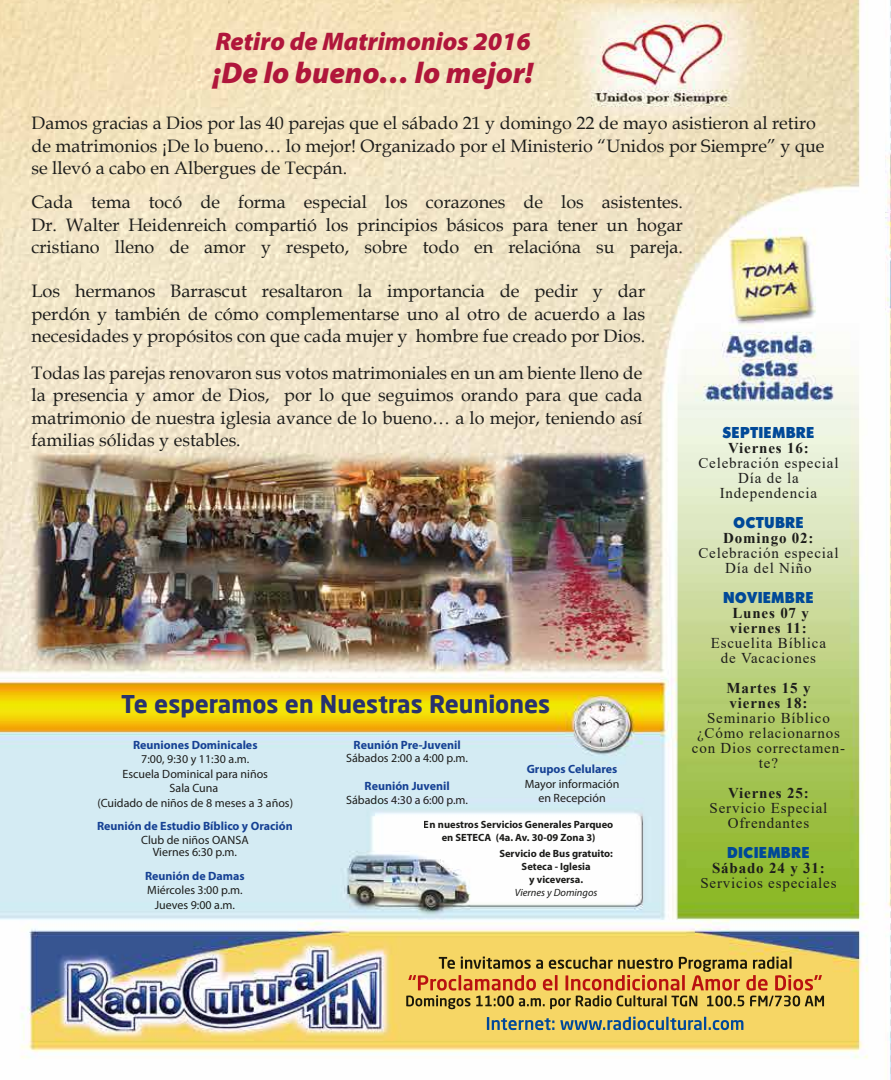
<style>
.page{position:relative;width:891px;height:1080px;background:#fff}
.page>*{position:absolute;margin:0;border:0;box-sizing:border-box;transform-origin:0 0}
.t1{font:italic 900 30px "Myriad Pro";color:#b0163b}
.t2{font:italic 900 25.5px "Myriad Pro";color:#b0163b}
.t3{font:700 24px "Neo Sans Pro";color:#28326e}
.t4{font:18px/22.5px "Book Antiqua";color:#1d1d1b;text-align:justify}
.t5{font:15px/15px "Times New Roman";letter-spacing:.055em;color:#1d1d1b;text-align:center}
.t6{font:700 15px/15px "Times New Roman";letter-spacing:.055em;color:#1d1d1b}
.t7{font:15px "Admisi Display S Si";letter-spacing:.055em;color:#004998}
.t8{font:12px/14.4px "Myriad Pro";color:#1d1d1b;text-align:center}
.t9{font:700 12px "Myriad Pro";color:#164194}
.t10{font:700 10.5px/13px "Myriad Pro";color:#1d1d1b;text-align:center}
.t11{font:italic 10.5px "Myriad Pro";color:#1d1d1b}
</style>
<div class="page">
<img style="left:0;top:0;width:890px;height:1059px">
<svg style="left:406px;top:957px;width:418px;height:52px;background:#cea44e"></svg>
<svg style="left:487px;top:1017px;width:67px;height:13px"></svg>
<svg style="left:560px;top:1017px;width:183px;height:13px;background:#989f78"></svg>
<svg style="left:890px;top:0;width:1px;height:1080px"></svg>
<h2 class="t2" style="left:215px;top:25px;width:317px">Retiro de Matrimonios 2016</h2>
<h1 class="t1" style="left:213px;top:53px;width:322px">¡De lo bueno… lo mejor!</h1>
<p class="t4" style="left:31px;top:112px;width:795px;text-align:left">Damos gracias a Dios por las 40 parejas que el sábado 21 y domingo 22 de mayo asistieron al retiro de matrimonios ¡De lo bueno… lo mejor! Organizado por el Ministerio “Unidos por Siempre” y que se llevó a cabo en Albergues de Tecpán.</p>
<p class="t4" style="left:31px;top:191px;width:653px">Cada tema tocó de forma especial los corazones de los asistentes.<br>Dr. Walter Heidenreich compartió los principios básicos para tener un hogar cristiano lleno de amor y respeto, sobre todo en relacióna su pareja.</p>
<p class="t4" style="left:31px;top:280px;width:615px">Los hermanos Barrascut resaltaron la importancia de pedir y dar perdón y también de cómo complementarse uno al otro de acuerdo a las necesidades y propósitos con que cada mujer y hombre fue creado por Dios.</p>
<p class="t4" style="left:31px;top:361px;width:612px">Todas las parejas renovaron sus votos matrimoniales en un am biente lleno de la presencia y amor de Dios, por lo que seguimos orando para que cada matrimonio de nuestra iglesia avance de lo bueno… a lo mejor, teniendo así familias sólidas y estables.</p>
<h3 class="t3" style="left:121px;top:689px;width:431px">Te esperamos en Nuestras Reuniones</h3>
<p class="t9" style="left:133px;top:737px;width:126px">Reuniones Dominicales</p>
<p class="t8" style="left:97px;top:752px;width:197px">7:00, 9:30 y 11:30 a.m.<br>Escuela Dominical para niños<br>Sala Cuna<br>(Cuidado de niños de 8 meses a 3 años)</p>
<p class="t9" style="left:97px;top:818px;width:197px">Reunión de Estudio Bíblico y Oración</p>
<p class="t8" style="left:141px;top:834px;width:109px;line-height:12px">Club de niños OANSA<br>Viernes 6:30 p.m.</p>
<p class="t9" style="left:145px;top:868px;width:101px">Reunión de Damas</p>
<p class="t8" style="left:147px;top:883px;width:97px">Miércoles 3:00 p.m.<br>Jueves 9:00 a.m.</p>
<p class="t9" style="left:354px;top:737px;width:109px">Reunión Pre-Juvenil</p>
<p class="t8" style="left:346px;top:751px;width:123px">Sábados 2:00 a 4:00 p.m.</p>
<p class="t9" style="left:365px;top:778px;width:87px">Reunión Juvenil</p>
<p class="t8" style="left:346px;top:793px;width:123px">Sábados 4:30 a 6:00 p.m.</p>
<p class="t10" style="left:424px;top:818px;width:191px">En nuestros Servicios Generales Parqueo en SETECA (4a. Av. 30-09 Zona 3)</p>
<p class="t9" style="left:527px;top:761px;width:92px">Grupos Celulares</p>
<p class="t8" style="left:525px;top:776px;width:96px">Mayor información en Recepción</p>
<p class="t10" style="left:499px;top:847px;width:115px">Servicio de Bus gratuito:<br>Seteca - Iglesia<br>y viceversa.</p>
<p class="t11" style="left:515px;top:886px;width:84px">Viernes y Domingos</p>
<p class="t7" style="left:723px;top:424px;width:93px">SEPTIEMBRE</p>
<p class="t6" style="left:728px;top:440px;width:82px">Viernes 16:</p>
<p class="t5" style="left:698px;top:455px;width:142px">Celebración especial<br>Día de la<br>Independencia</p>
<p class="t7" style="left:733px;top:514px;width:72px">OCTUBRE</p>
<p class="t6" style="left:723px;top:530px;width:92px">Domingo 02:</p>
<p class="t5" style="left:698px;top:545px;width:142px">Celebración especial<br>Día del Niño</p>
<p class="t7" style="left:723px;top:589px;width:92px">NOVIEMBRE</p>
<p class="t6" style="left:730px;top:605px;width:81px">Lunes 07 y viernes 11:</p>
<p class="t5" style="left:711px;top:635px;width:117px">Escuelita Bíblica de Vacaciones</p>
<p class="t6" style="left:726px;top:680px;width:86px">Martes 15 y viernes 18:</p>
<p class="t5" style="left:692px;top:710px;width:155px">Seminario Bíblico ¿Cómo relacionarnos con Dios correctamen&shy;te?</p>
<p class="t6" style="left:728px;top:785px;width:82px">Viernes 25:</p>
<p class="t5" style="left:710px;top:800px;width:119px">Servicio Especial<br>Ofrendantes</p>
<p class="t7" style="left:727px;top:844px;width:84px">DICIEMBRE</p>
<p class="t6" style="left:712px;top:860px;width:114px">Sábado 24 y 31:</p>
<p class="t5" style="left:700px;top:875px;width:138px">Servicios especiales</p>
</div>
